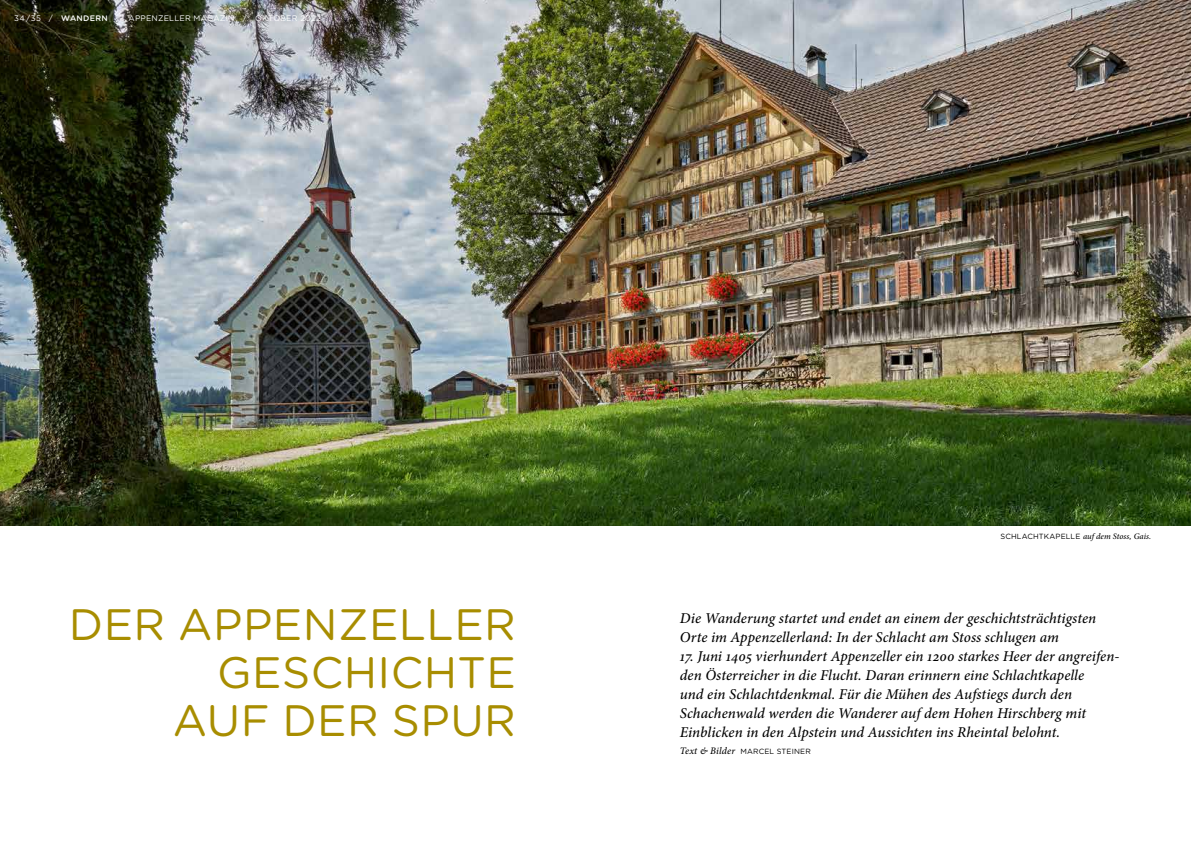
<style>
.page{position:relative;width:1191px;height:842px;background:#fff}
.page>*{position:absolute;margin:0;border:0;box-sizing:border-box;transform-origin:0 0}
.t1{font:44px/48px "Gotham Rounded";letter-spacing:.01em;color:#a88d00;text-align:right}
.t2{font:italic 500 15px/19px "Minion Pro";letter-spacing:.005em;color:#000}
.t3{font:italic 500 8.5px "Minion Pro";color:#000}
.t4{font:8px "Gotham Rounded";letter-spacing:.02em;color:#fff}
.t5{font:7.5px "Gotham Rounded";letter-spacing:.02em;color:#000}
.s1{font-weight:500}
.s2{font-family:"Gotham Rounded";font-weight:400;font-style:normal;font-size:7.5px}
.s3{font-family:"Minion Pro";font-weight:500;font-style:italic;font-size:10px}
</style>
<div class="page">
<img style="left:0;top:0;width:1191px;height:525px">
<p class="t4" style="left:14px;top:13px;width:308px">34 / 35 / <span class="s1">WANDERN</span> / APPENZELLER MAGAZIN / OKTOBER 2022</p>
<h1 class="t1" style="left:69px;top:599px;width:449px">DER APPENZELLER<br>GESCHICHTE<br>AUF DER SPUR</h1>
<p class="t3" style="left:1000px;top:531px;width:152px"><span class="s2">SCHLACHTKAPELLE</span> auf dem Stoss, Gais.</p>
<p class="t2" style="left:680px;top:609px;width:418px">Die Wanderung startet und endet an einem der geschichtsträchtigsten<br>Orte im Appenzellerland: In der Schlacht am Stoss schlugen am</p>
<p class="t2" style="left:680px;top:647px;width:441px">17. Juni 1405 vierhundert Appenzeller ein 1200 starkes Heer der angreifen&shy;den Österreicher in die Flucht. Daran erinnern eine Schlachtkapelle<br>und ein Schlachtdenkmal. Für die Mühen des Aufstiegs durch den Schachenwald werden die Wanderer auf dem Hohen Hirschberg mit Einblicken in den Alpstein und Aussichten ins Rheintal belohnt.</p>
<p class="t5" style="left:680px;top:746px;width:132px"><span class="s3">Text &amp; Bilder</span> MARCEL STEINER</p>
</div>
